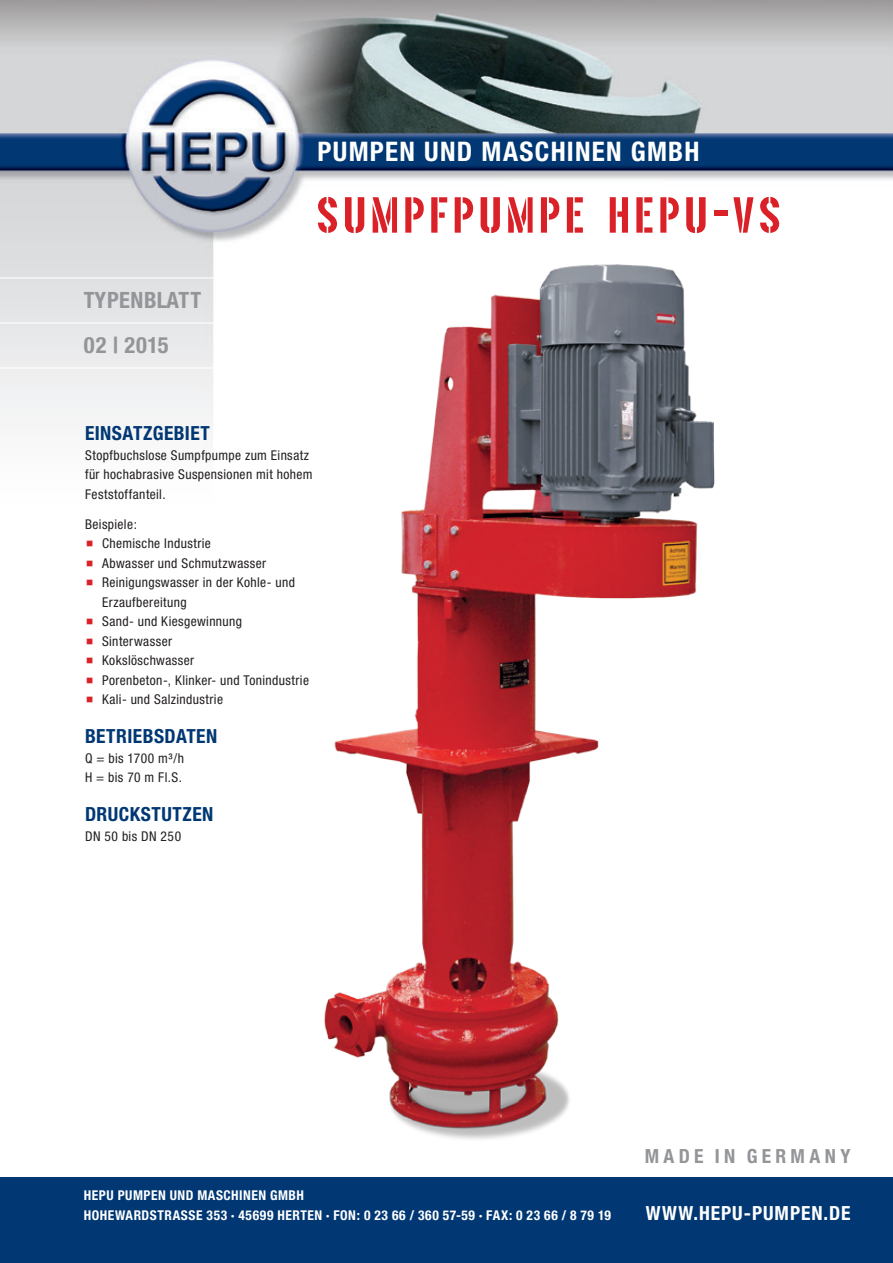
<style>
.page{position:relative;width:893px;height:1263px;background:#fff}
.page>*{position:absolute;margin:0;border:0;box-sizing:border-box;transform-origin:0 0}
.t1{font:54px "Threefortysixbarrel";letter-spacing:.07em;color:#da2128}
.t2{font:700 condensed 27px "Helvetica Neue";letter-spacing:.045em;color:#fff}
.t3{font:700 condensed 22.5px "Helvetica Neue";letter-spacing:.025em;color:#939598}
.Überschrift{font:700 condensed 19.5px "Helvetica Neue";letter-spacing:.025em;color:#013874}
.t4{font:700 condensed 19.5px "Helvetica Neue";letter-spacing:.05em;color:#fff}
.t5{font:700 condensed 19.5px "Helvetica Neue";letter-spacing:.225em;color:#939598}
.Copy{font:condensed 13.5px "Helvetica Neue";letter-spacing:.03em;color:#231f20}
.t6{font:700 condensed 13.5px "Helvetica Neue";letter-spacing:.04em;color:#fff}
</style>
<div class="page">
<img style="left:0;top:0;width:893px;height:439px">
<hr style="left:0;top:277px;width:214px;height:2px;background:#fff">
<hr style="left:0;top:322px;width:214px;height:2px;background:#fff">
<hr style="left:0;top:367px;width:214px;height:2px;background:#fff">
<div style="left:0;top:1178px;width:893px;height:85px;background:#013874"></div>
<img style="left:305px;top:239px;width:433px;height:900px">
<p class="t3" style="left:84px;top:287px;width:119px">TYPENBLATT</p>
<p class="t3" style="left:84px;top:332px;width:86px">02 | 2015</p>
<p class="t2" style="left:317px;top:135px;width:383px">PUMPEN UND MASCHINEN GMBH</p>
<p class="t1" style="left:316px;top:188px;width:467px">SUMPFPUMPE HEPU-VS</p>
<p class="Überschrift" style="left:85px;top:422px;width:126px">EINSATZGEBIET</p>
<p class="Copy" style="left:85px;top:447px;width:226px">Stopfbuchslose Sumpfpumpe zum Einsatz</p>
<p class="Copy" style="left:85px;top:467px;width:229px">für hochabrasive Suspensionen mit hohem</p>
<p class="Copy" style="left:85px;top:486px;width:82px">Feststoffanteil.</p>
<p class="Copy" style="left:85px;top:516px;width:54px">Beispiele:</p>
<p class="Copy" style="left:102px;top:536px;width:110px">Chemische Industrie</p>
<p class="Copy" style="left:102px;top:555px;width:166px">Abwasser und Schmutzwasser</p>
<p class="Copy" style="left:102px;top:575px;width:194px">Reinigungswasser in der Kohle- und</p>
<p class="Copy" style="left:102px;top:594px;width:86px">Erzaufbereitung</p>
<p class="Copy" style="left:102px;top:614px;width:141px">Sand- und Kiesgewinnung</p>
<p class="Copy" style="left:102px;top:633px;width:71px">Sinterwasser</p>
<p class="Copy" style="left:102px;top:653px;width:94px">Kokslöschwasser</p>
<p class="Copy" style="left:102px;top:672px;width:208px">Porenbeton-, Klinker- und Tonindustrie</p>
<p class="Copy" style="left:102px;top:692px;width:122px">Kali- und Salzindustrie</p>
<p class="Überschrift" style="left:85px;top:725px;width:134px">BETRIEBSDATEN</p>
<p class="Copy" style="left:85px;top:750px;width:101px">Q = bis 1700 m³/h</p>
<p class="Copy" style="left:85px;top:770px;width:99px">H = bis 70 m Fl.S.</p>
<p class="Überschrift" style="left:85px;top:803px;width:130px">DRUCKSTUTZEN</p>
<p class="Copy" style="left:85px;top:828px;width:98px">DN 50 bis DN 250</p>
<p class="t5" style="left:645px;top:1144px;width:207px">MADE IN GERMANY</p>
<p class="t6" style="left:84px;top:1187px;width:221px">HEPU PUMPEN UND MASCHINEN GMBH</p>
<p class="t6" style="left:84px;top:1207px;width:528px">HOHEWARDSTRASSE 353 · 45699 HERTEN · FON: 0 23 66 / 360 57-59 · FAX: 0 23 66 / 8 79 19</p>
<p class="t4" style="left:646px;top:1201px;width:206px">WWW.HEPU-PUMPEN.DE</p>
</div>
